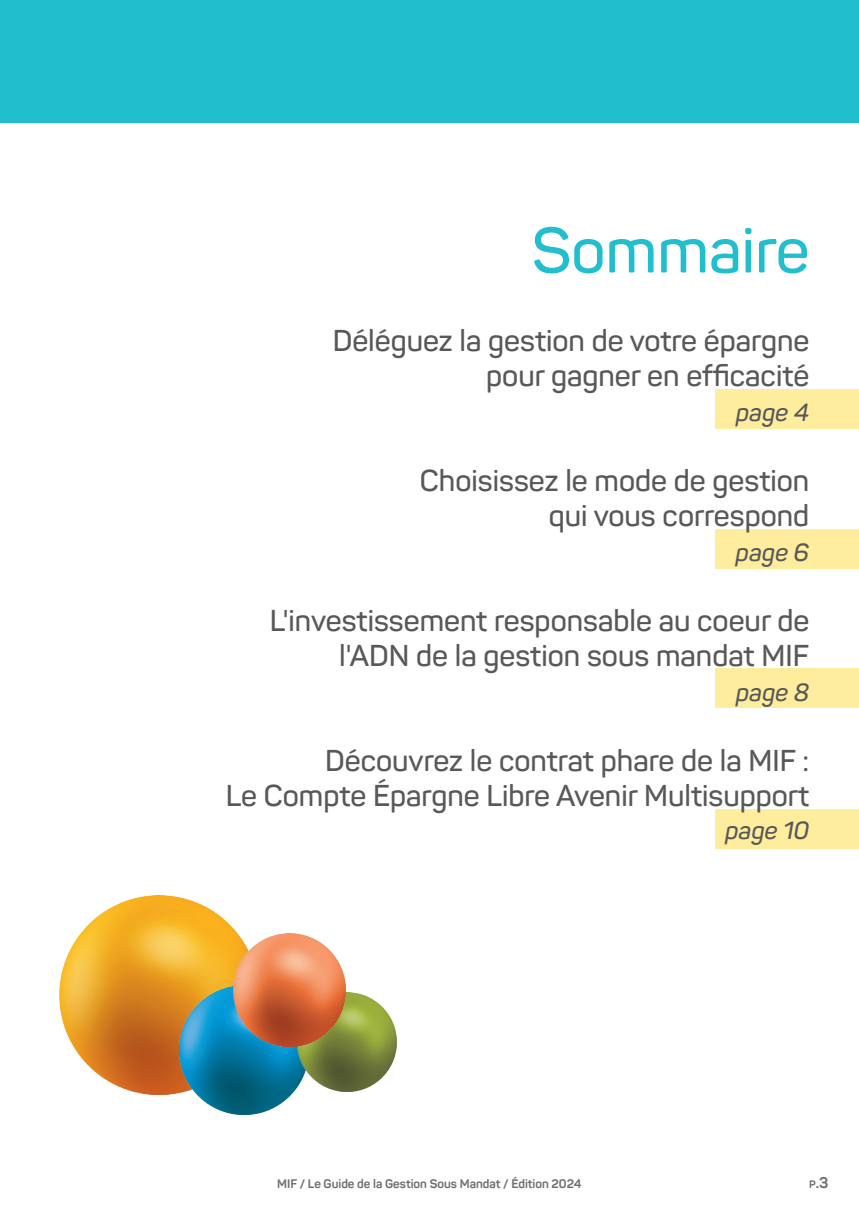
<style>
.page{position:relative;width:859px;height:1216px;background:#fff}
.page>*{position:absolute;margin:0;border:0;box-sizing:border-box;transform-origin:0 0}
.t1{font:600 63px "Panton";color:#21bece}
.t2{font:600 29.75px/35px "Panton";color:#57585a;text-align:right}
.t3{font:italic 600 24.5px "Panton";color:#57585a}
.t4{font:700 12.25px "Panton";color:#6c6d70}
.t5{font:700 10.67px "Panton";color:#6c6d70}
.s1{font-size:15.22px}
</style>
<div class="page">
<div style="left:0;top:0;width:858px;height:122px;background:#21bece"></div>
<div style="left:714px;top:529px;width:144px;height:40px;background:#ffed9e"></div>
<div style="left:714px;top:668px;width:144px;height:40px;background:#ffed9e"></div>
<div style="left:714px;top:809px;width:144px;height:39px;background:#ffed9e"></div>
<div style="left:714px;top:389px;width:144px;height:40px;background:#ffed9e"></div>
<img style="left:60px;top:895px;width:177px;height:199px">
<img style="left:179px;top:985px;width:118px;height:129px">
<img style="left:297px;top:992px;width:99px;height:99px">
<img style="left:233px;top:933px;width:112px;height:112px">
<h1 class="t1" style="left:531px;top:211px;width:279px">Sommaire</h1>
<p class="t2" style="left:332px;top:322px;width:478px">Déléguez la gestion de votre épargne pour gagner en efficacité</p>
<p class="t3" style="left:735px;top:396px;width:75px">page 4</p>
<p class="t2" style="left:420px;top:462px;width:391px">Choisissez le mode de gestion qui vous correspond</p>
<p class="t3" style="left:735px;top:536px;width:75px">page 6</p>
<p class="t2" style="left:270px;top:602px;width:540px">L'investissement responsable au coeur de l'ADN de la gestion sous mandat MIF</p>
<p class="t3" style="left:735px;top:676px;width:75px">page 8</p>
<p class="t2" style="left:226px;top:742px;width:585px">Découvrez le contrat phare de la MIF :<br>Le Compte Épargne Libre Avenir Multisupport</p>
<p class="t3" style="left:725px;top:815px;width:85px">page 10</p>
<p class="t4" style="left:277px;top:1175px;width:306px">MIF / Le Guide de la Gestion Sous Mandat / Édition 2024</p>
<p class="t5" style="left:808px;top:1177px;width:21px">p<span class="s1">.</span><span class="s1">3</span></p>
</div>
